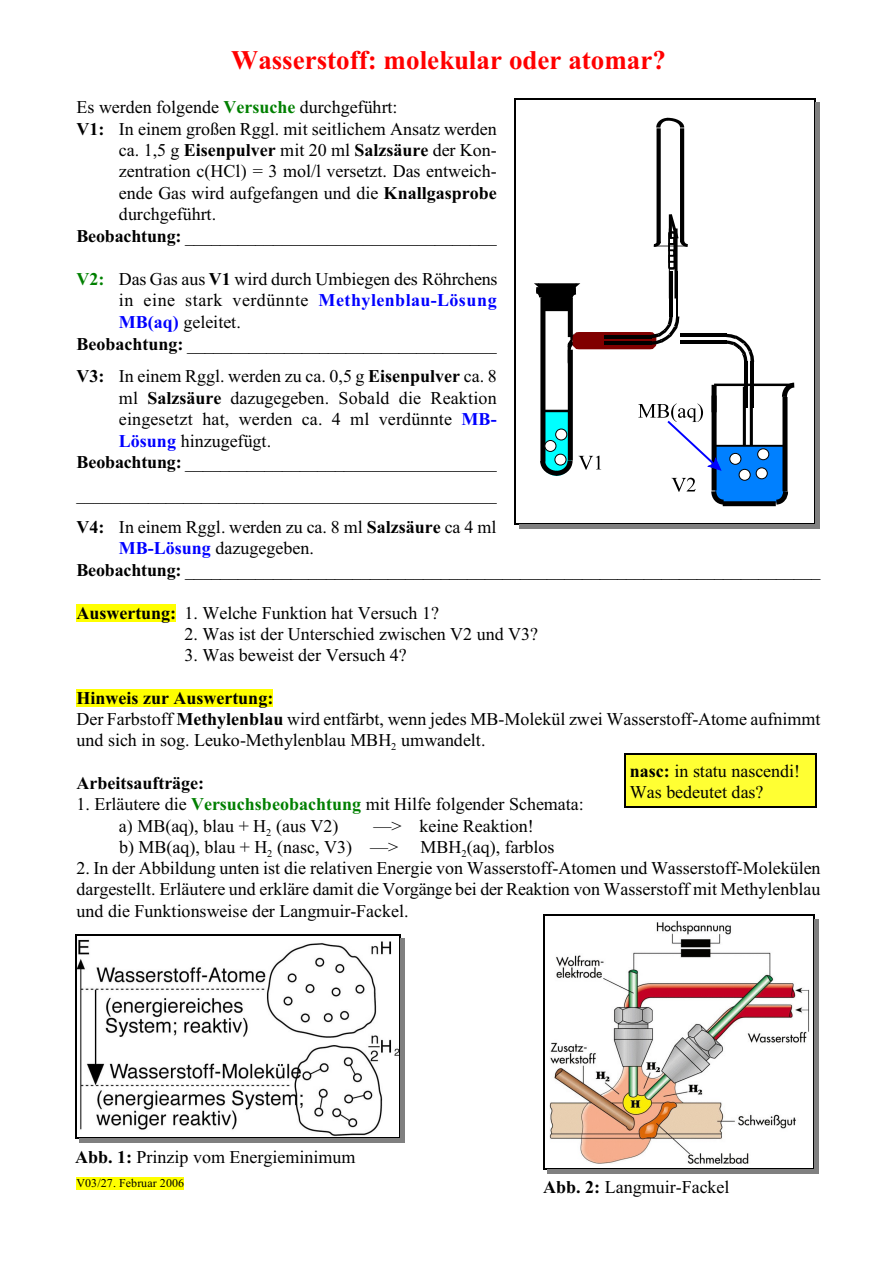
<style>
.page{position:relative;width:894px;height:1263px;background:#fff}
.page>*{position:absolute;margin:0;border:0;box-sizing:border-box;transform-origin:0 0}
.t1{font:700 27px "Times New Roman";letter-spacing:.005em;color:#f00}
.t2{font:18px/21.3px "Times New Roman";color:#000}
.t3{font:18px "Times New Roman";letter-spacing:.03em;color:#000}
.t4{font:700 18px "Times New Roman";color:#000}
.t5{font:12px "Times New Roman";letter-spacing:.015em;color:#000}
.t6{font:10.5px "Times New Roman";color:#000}
.s1{font-weight:700;color:#008000}
.s2{font-weight:700}
.s3{font-weight:700;color:#00f}
</style>
<div class="page">
<div style="left:543px;top:411px;width:27px;height:53px;background:#0ff"></div>
<hr style="left:543px;top:410px;width:26px;height:2px;background:#000">
<div style="left:540px;top:297px;width:5px;height:164px;background:#000"></div>
<div style="left:568px;top:350px;width:5px;height:111px;background:#000"></div>
<div style="left:568px;top:298px;width:5px;height:39px;background:#000"></div>
<svg style="left:567px;top:338px;width:6px;height:43px"></svg>
<div style="left:543px;top:290px;width:27px;height:20px;background:#000"></div>
<div style="left:542px;top:289px;width:29px;height:22px;border:2px solid #000"></div>
<svg style="left:534px;top:283px;width:47px;height:20px"></svg>
<div style="left:536px;top:287px;width:40px;height:5px;background:#000"></div>
<div style="left:573px;top:332px;width:83px;height:17px;border:10px solid #800000"></div>
<hr style="left:669px;top:271px;width:4px;height:46px;background:#000">
<hr style="left:676px;top:271px;width:2px;height:46px;background:#000">
<svg style="left:651px;top:317px;width:28px;height:28px"></svg>
<hr style="left:604px;top:335px;width:47px;height:3px;background:#000">
<hr style="left:604px;top:342px;width:47px;height:3px;background:#000">
<hr style="left:669px;top:228px;width:1px;height:71px;background:#000">
<hr style="left:675px;top:228px;width:3px;height:71px;background:#000">
<div style="left:668px;top:231px;width:7px;height:38px;border:2px solid #000"></div>
<hr style="left:657px;top:128px;width:3px;height:114px;background:#000">
<hr style="left:680px;top:128px;width:4px;height:114px;background:#000">
<svg style="left:656px;top:117px;width:29px;height:13px"></svg>
<svg style="left:653px;top:212px;width:35px;height:52px"></svg>
<hr style="left:654px;top:246px;width:33px;height:1px;background:#000">
<hr style="left:680px;top:340px;width:47px;height:4px;background:#000">
<hr style="left:680px;top:334px;width:47px;height:3px;background:#000">
<svg style="left:726px;top:334px;width:28px;height:28px"></svg>
<hr style="left:744px;top:361px;width:3px;height:47px;background:#000">
<hr style="left:751px;top:361px;width:3px;height:47px;background:#000">
<svg style="left:540px;top:428px;width:61px;height:49px"></svg>
<svg style="left:638px;top:380px;width:157px;height:127px"></svg>
<hr style="left:515px;top:98px;width:1px;height:427px;background:#000">
<hr style="left:814px;top:98px;width:2px;height:427px;background:#000">
<hr style="left:515px;top:98px;width:300px;height:2px;background:#000">
<hr style="left:515px;top:523px;width:300px;height:2px;background:#000">
<hr style="left:816px;top:102px;width:4px;height:427px;background:#808080">
<hr style="left:519px;top:525px;width:301px;height:4px;background:#808080">
<img style="left:549px;top:920px;width:261px;height:244px">
<hr style="left:543px;top:915px;width:2px;height:254px;background:#000">
<hr style="left:814px;top:915px;width:1px;height:254px;background:#000">
<hr style="left:543px;top:915px;width:272px;height:1px;background:#000">
<hr style="left:543px;top:1168px;width:272px;height:1px;background:#000">
<hr style="left:815px;top:919px;width:4px;height:255px;background:#808080">
<div style="left:547px;top:1169px;width:272px;height:5px;background:#808080"></div>
<img style="left:76px;top:935px;width:323px;height:202px">
<hr style="left:75px;top:934px;width:1px;height:205px;background:#000">
<hr style="left:399px;top:934px;width:1px;height:205px;background:#000">
<hr style="left:75px;top:934px;width:325px;height:1px;background:#000">
<hr style="left:75px;top:1137px;width:325px;height:2px;background:#000">
<hr style="left:400px;top:938px;width:4px;height:205px;background:#808080">
<hr style="left:79px;top:1139px;width:325px;height:4px;background:#808080">
<div style="left:76px;top:604px;width:100px;height:18px;background:#ff0"></div>
<div style="left:76px;top:689px;width:197px;height:18px;background:#ff0"></div>
<div style="left:76px;top:1177px;width:108px;height:12px;background:#ff0"></div>
<div style="left:624px;top:754px;width:193px;height:54px;background:#ff3"></div>
<hr style="left:624px;top:754px;width:2px;height:54px;background:#000">
<hr style="left:816px;top:754px;width:1px;height:54px;background:#000">
<hr style="left:624px;top:754px;width:193px;height:1px;background:#000">
<hr style="left:624px;top:806px;width:193px;height:2px;background:#000">
<h1 class="t1" style="left:231px;top:50px;width:436px">Wasserstoff: molekular oder atomar?</h1>
<p class="t2" style="left:76px;top:98px;width:323px">Es werden folgende <span class="s1">Versuche</span> durchgeführt:</p>
<p class="t2" style="left:76px;top:120px;width:422px"><span class="s2">V1:</span> In einem großen Rggl. mit seitlichem Ansatz werden</p>
<p class="t2" style="left:119px;top:141px;width:379px">ca. 1,5 g <span class="s2">Eisenpulver</span> mit 20 ml <span class="s2">Salzsäure</span> der Kon-</p>
<p class="t2" style="left:119px;top:162px;width:379px">zentration c(HCl) = 3 mol/l versetzt. Das entweich-</p>
<p class="t2" style="left:119px;top:184px;width:379px">ende Gas wird aufgefangen und die <span class="s2">Knallgasprobe</span></p>
<p class="t2" style="left:119px;top:205px;width:99px">durchgeführt.</p>
<p class="t2" style="left:76px;top:227px;width:422px"><span class="s2">Beobachtung:</span> ___________________________________</p>
<p class="t2" style="left:76px;top:270px;width:423px"><span class="s1">V2:</span> Das Gas aus <span class="s2">V1</span> wird durch Umbiegen des Röhrchens</p>
<p class="t3" style="left:119px;top:294px;width:379px">in eine stark verdünnte <span class="s3">Methylenblau-Lösung</span></p>
<p class="t2" style="left:119px;top:313px;width:123px"><span class="s3">MB(aq)</span> geleitet.</p>
<p class="t2" style="left:76px;top:335px;width:422px"><span class="s2">Beobachtung:</span> ___________________________________</p>
<p class="t2" style="left:76px;top:367px;width:422px"><span class="s2">V3:</span> In einem Rggl. werden zu ca. 0,5 g <span class="s2">Eisenpulver</span> ca. 8</p>
<p class="t2" style="left:119px;top:389px;width:379px">ml <span class="s2">Salzsäure</span> dazugegeben. Sobald die Reaktion</p>
<p class="t2" style="left:119px;top:410px;width:379px">eingesetzt hat, werden ca. 4 ml verdünnte <span class="s3">MB-</span></p>
<p class="t2" style="left:119px;top:432px;width:154px"><span class="s3">Lösung</span> hinzugefügt.</p>
<p class="t2" style="left:76px;top:453px;width:422px"><span class="s2">Beobachtung:</span> ___________________________________</p>
<p class="t2" style="left:76px;top:480px;width:422px;line-height:32.2px">_______________________________________________<br><span class="s2">V4:</span> In einem Rggl. werden zu ca. 8 ml <span class="s2">Salzsäure</span> ca 4 ml</p>
<p class="t2" style="left:76px;top:539px;width:746px;text-indent:42px"><span class="s3">MB-Lösung</span> dazugegeben.<br><span class="s2">Beobachtung:</span> ________________________________________________________________________</p>
<p class="t2" style="left:76px;top:604px;width:364px"><span class="s2">Auswertung:</span> 1. Welche Funktion hat Versuch 1?</p>
<p class="t2" style="left:184px;top:625px;width:355px">2. Was ist der Unterschied zwischen V2 und V3?</p>
<p class="t2" style="left:184px;top:646px;width:224px">3. Was beweist der Versuch 4?</p>
<p class="t2" style="left:76px;top:689px;width:746px"><span class="s2">Hinweis zur Auswertung:<br></span>Der Farbstoff <span class="s2">Methylenblau</span> wird entfärbt, wenn jedes MB-Molekül zwei Wasserstoff-Atome aufnimmt und sich in sog. Leuko-Methylenblau MBH umwandelt.</p>
<p class="t6" style="left:391px;top:743px;width:7px">2</p>
<p class="t2" style="left:630px;top:762px;width:172px"><span class="s2">nasc:</span> in statu nascendi!<br>Was bedeutet das?</p>
<p class="t4" style="left:76px;top:777px;width:129px">Arbeitsaufträge:</p>
<p class="t2" style="left:119px;top:795px;width:466px;text-indent:-42px">1. Erläutere die <span class="s1">Versuchsbeobachtung</span> mit Hilfe folgender Schemata: a) MB(aq), blau + <sub>2</sub></p>
<p class="t2" style="left:119px;top:817px;width:437px;text-indent:254px">—&gt; keine Reaktion!<br>b) MB(aq), blau + H (nasc, V3) —&gt; MBH (aq), farblos</p>
<p class="t2" style="left:253px;top:817px;width:87px">H (aus V2)</p>
<p class="t6" style="left:267px;top:850px;width:7px">2</p>
<p class="t6" style="left:461px;top:850px;width:7px">2</p>
<p class="t2" style="left:76px;top:859px;width:746px;text-align:justify">2. In der Abbildung unten ist die relativen Energie von Wasserstoff-Atomen und Wasserstoff-Molekülen dargestellt. Erläutere und erkläre damit die Vorgänge bei der Reaktion von Wasserstoff mit Methylenblau und die Funktionsweise der Langmuir-Fackel.</p>
<p class="t2" style="left:75px;top:1148px;width:282px"><span class="s2">Abb. 1:</span> Prinzip vom Energieminimum</p>
<p class="t5" style="left:76px;top:1179px;width:109px">V03/27. Februar 2006</p>
<p class="t2" style="left:543px;top:1178px;width:188px"><span class="s2">Abb. 2:</span> Langmuir-Fackel</p>
</div>
